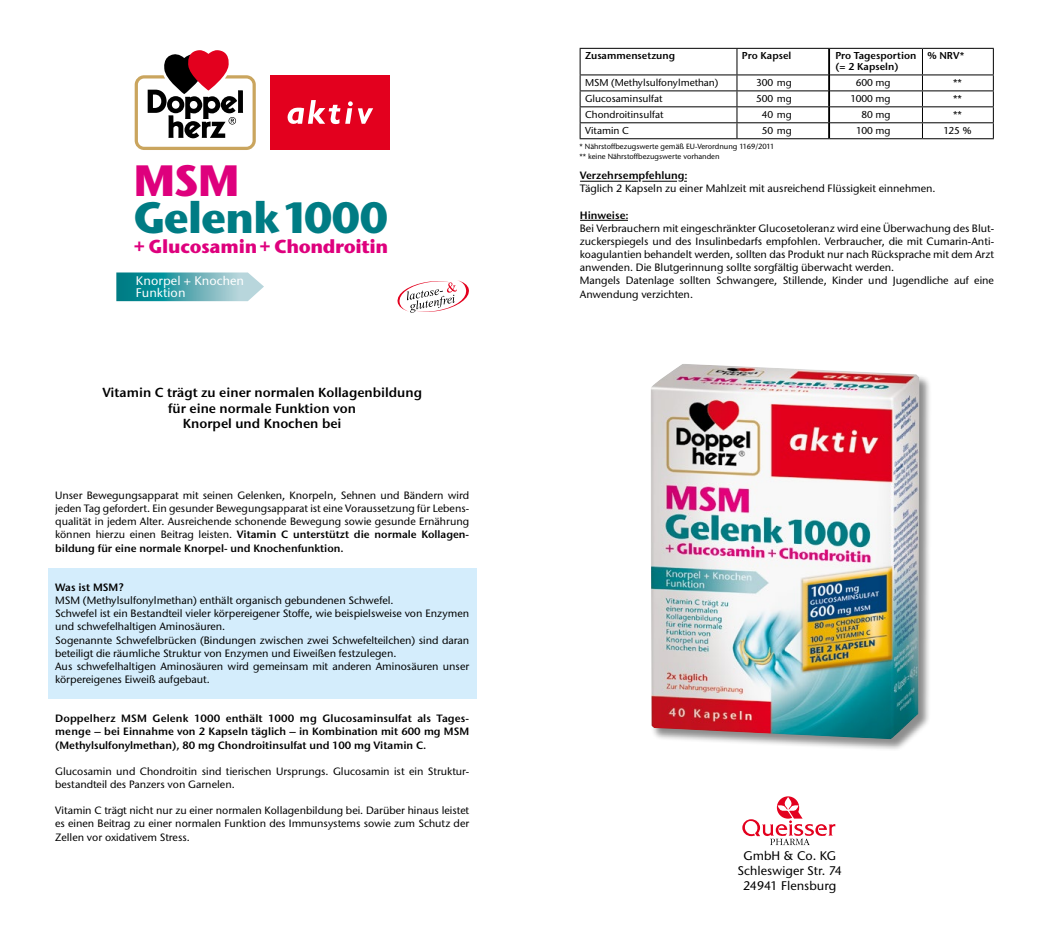
<style>
.page{position:relative;width:1049px;height:929px;background:#fff}
.page>*{position:absolute;margin:0;border:0;box-sizing:border-box;transform-origin:0 0}
.t1{font:700 43.75px "Stone Sans ITC Pro";letter-spacing:-.03em;color:#007c84}
.t2{font:700 43.75px "Stone Sans ITC Pro";color:#de007d;scale:1.05 1}
.t3{font:700 18.75px "Stone Sans ITC Pro";letter-spacing:-.02em;color:#de007d}
.t4{font:600 13.12px/15.8px "Stone Sans ITC Pro";color:#000;text-align:center}
.t5{font:500 12.5px/15px "Stone Sans ITC Pro";color:#000;text-align:center}
.t6{font:500 12.5px/12.4px "Stone Sans ITC Pro";letter-spacing:.01em;color:#fff}
.t7{font:500 10.62px/13.1px "Stone Sans ITC Pro";color:#000}
.t8{font:600 10.62px/13.1px "Stone Sans ITC Pro";color:#000;text-align:justify}
.t9{font:500 10px "Stone Sans ITC Pro";color:#000}
.t10{font:600 10px/10.5px "Stone Sans ITC Pro";color:#000}
.t11{font:500 7.5px/10.5px "Stone Sans ITC Pro";color:#000}
.s1{font-weight:600}
</style>
<div class="page">
<svg style="left:116px;top:272px;width:148px;height:29px;background:#5daeb5"></svg>
<div style="left:48px;top:568px;width:428px;height:130px;background:#d4edfc"></div>
<svg style="left:134px;top:50px;width:122px;height:100px"></svg>
<div style="left:270px;top:75px;width:120px;height:75px;background:#e3001e"></div>
<svg style="left:287px;top:100px;width:86px;height:24px"></svg>
<svg style="left:397px;top:280px;width:72px;height:33px"></svg>
<hr style="left:580px;top:181px;width:58px;height:1px;background:#000">
<hr style="left:642px;top:181px;width:35px;height:1px;background:#000">
<hr style="left:580px;top:220px;width:48px;height:1px;background:#000">
<hr style="left:580px;top:48px;width:157px;height:1px;background:#000">
<hr style="left:737px;top:48px;width:92px;height:1px;background:#000">
<hr style="left:829px;top:48px;width:93px;height:1px;background:#000">
<hr style="left:922px;top:48px;width:72px;height:1px;background:#000">
<hr style="left:580px;top:74px;width:157px;height:1px;background:#000">
<hr style="left:737px;top:74px;width:91px;height:1px;background:#000">
<hr style="left:830px;top:74px;width:92px;height:1px;background:#000">
<hr style="left:922px;top:74px;width:72px;height:1px;background:#000">
<hr style="left:580px;top:90px;width:157px;height:1px;background:#000">
<hr style="left:737px;top:90px;width:91px;height:1px;background:#000">
<hr style="left:830px;top:90px;width:92px;height:1px;background:#000">
<hr style="left:922px;top:90px;width:72px;height:1px;background:#000">
<hr style="left:580px;top:106px;width:157px;height:1px;background:#000">
<hr style="left:737px;top:106px;width:91px;height:1px;background:#000">
<hr style="left:830px;top:106px;width:92px;height:1px;background:#000">
<hr style="left:922px;top:106px;width:72px;height:1px;background:#000">
<hr style="left:580px;top:122px;width:157px;height:1px;background:#000">
<svg style="left:580px;top:49px;width:1px;height:89px"></svg>
<hr style="left:737px;top:122px;width:91px;height:1px;background:#000">
<svg style="left:736px;top:49px;width:1px;height:89px"></svg>
<hr style="left:830px;top:122px;width:92px;height:1px;background:#000">
<hr style="left:922px;top:122px;width:72px;height:1px;background:#000">
<svg style="left:922px;top:49px;width:1px;height:89px"></svg>
<svg style="left:993px;top:49px;width:1px;height:89px"></svg>
<hr style="left:580px;top:138px;width:157px;height:1px;background:#000">
<hr style="left:737px;top:138px;width:92px;height:1px;background:#000">
<hr style="left:829px;top:138px;width:93px;height:1px;background:#000">
<hr style="left:922px;top:138px;width:72px;height:1px;background:#000">
<hr style="left:828px;top:49px;width:2px;height:26px;background:#000">
<svg style="left:828px;top:75px;width:2px;height:63px"></svg>
<div style="left:650px;top:363px;width:281px;height:387px;background:#000;opacity:.45"></div>
<img style="left:651px;top:364px;width:268px;height:375px">
<svg style="left:742px;top:796px;width:93px;height:49px"></svg>
<h1 class="t2" style="left:133px;top:152px;width:104px">MSM</h1>
<h1 class="t1" style="left:133px;top:189px;width:257px">Gelenk 1000</h1>
<h2 class="t3" style="left:133px;top:234px;width:257px">+ Glucosamin+Chondroitin</h2>
<p class="t6" style="left:136px;top:274px;width:110px">Knorpel + Knochen<br>Funktion</p>
<p class="t4" style="left:102px;top:384px;width:321px">Vitamin C trägt zu einer normalen Kollagenbildung für eine normale Funktion von<br>Knorpel und Knochen bei</p>
<p class="t7" style="left:55px;top:488px;width:416px;text-align:justify">Unser Bewegungsapparat mit seinen Gelenken, Knorpeln, Sehnen und Bändern wird jeden Tag gefordert. Ein gesunder Bewegungsapparat ist eine Voraussetzung für Lebens&shy;qualität in jedem Alter. Ausreichende schonende Bewegung sowie gesunde Ernährung können hierzu einen Beitrag leisten. <span class="s1">Vitamin C unterstützt die normale Kollagen&shy;bildung für eine normale Knorpel- und Knochenfunktion.</span></p>
<p class="t8" style="left:55px;top:580px;width:70px">Was ist MSM?</p>
<p class="t7" style="left:55px;top:593px;width:416px">MSM (Methylsulfonylmethan) enthält organisch gebundenen Schwefel.<br>Schwefel ist ein Bestandteil vieler körpereigener Stoffe, wie beispielsweise von Enzymen und schwefelhaltigen Aminosäuren.<br>Sogenannte Schwefelbrücken (Bindungen zwischen zwei Schwefelteilchen) sind daran beteiligt die räumliche Struktur von Enzymen und Eiweißen festzulegen.<br>Aus schwefelhaltigen Aminosäuren wird gemeinsam mit anderen Aminosäuren unser körpereigenes Eiweiß aufgebaut.</p>
<p class="t8" style="left:55px;top:712px;width:416px">Doppelherz MSM Gelenk 1000 enthält 1000 mg Glucosaminsulfat als Tages&shy;menge – bei Einnahme von 2 Kapseln täglich – in Kombination mit 600 mg MSM (Methylsulfonylmethan), 80 mg Chondroitinsulfat und 100 mg Vitamin C.</p>
<p class="t7" style="left:55px;top:764px;width:416px">Glucosamin und Chondroitin sind tierischen Ursprungs. Glucosamin ist ein Struktur&shy;bestandteil des Panzers von Garnelen.</p>
<p class="t7" style="left:55px;top:803px;width:415px;text-align:justify">Vitamin C trägt nicht nur zu einer normalen Kollagenbildung bei. Darüber hinaus leistet es einen Beitrag zu einer normalen Funktion des Immunsystems sowie zum Schutz der Zellen vor oxidativem Stress.</p>
<p class="t10" style="left:585px;top:50px;width:91px">Zusammensetzung</p>
<p class="t10" style="left:742px;top:50px;width:51px">Pro Kapsel</p>
<p class="t10" style="left:835px;top:50px;width:82px">Pro Tagesportion (= 2 Kapseln)</p>
<p class="t10" style="left:927px;top:50px;width:39px">% NRV*</p>
<p class="t9" style="left:585px;top:76px;width:135px">MSM (Methylsulfonylmethan)</p>
<p class="t9" style="left:756px;top:76px;width:37px">300 mg</p>
<p class="t9" style="left:856px;top:76px;width:36px">600 mg</p>
<p class="t9" style="left:953px;top:76px;width:10px">**</p>
<p class="t9" style="left:585px;top:92px;width:79px">Glucosaminsulfat</p>
<p class="t9" style="left:756px;top:92px;width:37px">500 mg</p>
<p class="t9" style="left:850px;top:92px;width:42px">1000 mg</p>
<p class="t9" style="left:953px;top:92px;width:10px">**</p>
<p class="t9" style="left:585px;top:108px;width:80px">Chondroitinsulfat</p>
<p class="t9" style="left:762px;top:108px;width:32px">40 mg</p>
<p class="t9" style="left:861px;top:108px;width:30px">80 mg</p>
<p class="t9" style="left:953px;top:108px;width:10px">**</p>
<p class="t9" style="left:585px;top:124px;width:45px">Vitamin C</p>
<p class="t9" style="left:762px;top:124px;width:32px">50 mg</p>
<p class="t9" style="left:856px;top:124px;width:36px">100 mg</p>
<p class="t9" style="left:943px;top:124px;width:29px">125 %</p>
<p class="t11" style="left:580px;top:141px;width:196px">* Nährstoffbezugswerte gemäß EU-Verordnung 1169/2011 ** keine Nährstoffbezugswerte vorhanden</p>
<p class="t8" style="left:580px;top:169px;width:109px">Verzehrsempfehlung:</p>
<p class="t7" style="left:580px;top:182px;width:357px">Täglich 2 Kapseln zu einer Mahlzeit mit ausreichend Flüssigkeit einnehmen.</p>
<p class="t8" style="left:580px;top:208px;width:50px">Hinweise:</p>
<p class="t7" style="left:580px;top:221px;width:416px">Bei Verbrauchern mit eingeschränkter Glucosetoleranz wird eine Überwachung des Blut&shy;zuckerspiegels und des Insulinbedarfs empfohlen. Verbraucher, die mit Cumarin-Anti&shy;koagulantien behandelt werden, sollten das Produkt nur nach Rücksprache mit dem Arzt anwenden. Die Blutgerinnung sollte sorgfältig überwacht werden.<br>Mangels Datenlage sollten Schwangere, Stillende, Kinder und Jugendliche auf eine Anwendung verzichten.</p>
<p class="t5" style="left:737px;top:847px;width:106px">GmbH &amp; Co. KG<br>Schleswiger Str. 74<br>24941 Flensburg</p>
</div>
